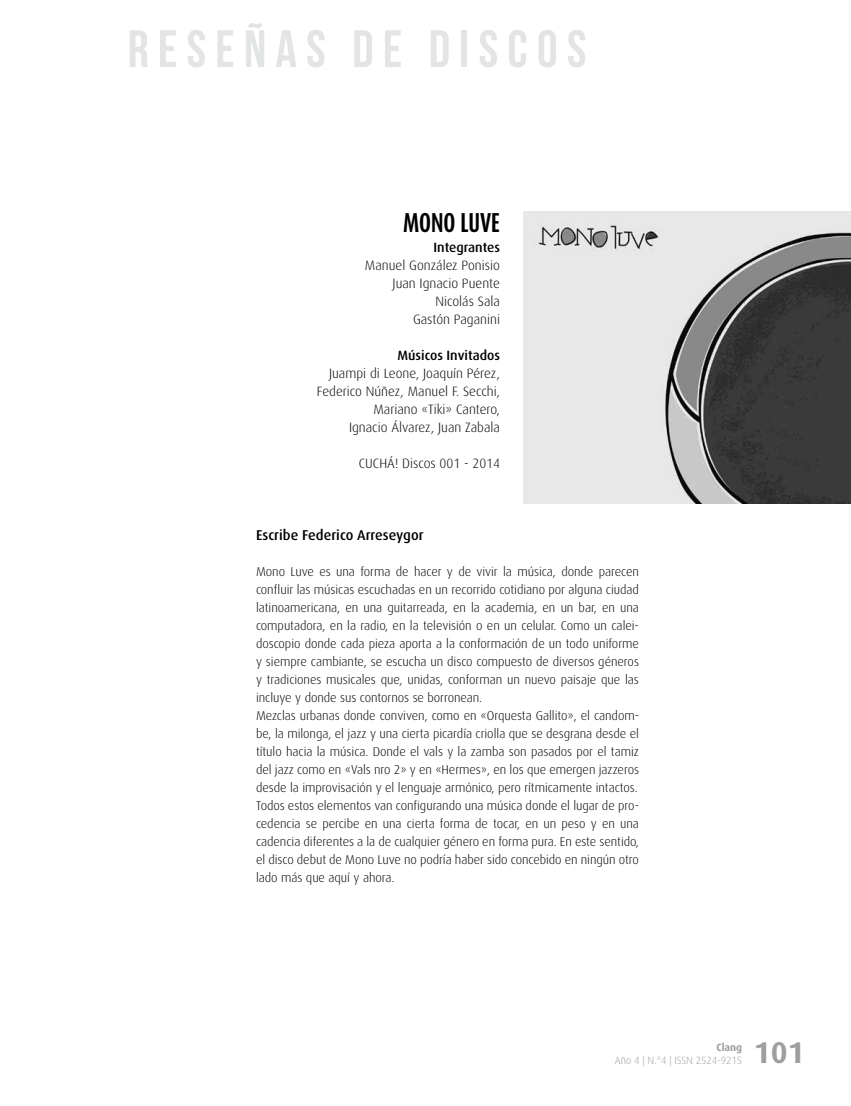
<style>
.page{position:relative;width:851px;height:1106px;background:#fff}
.page>*{position:absolute;margin:0;border:0;box-sizing:border-box;transform-origin:0 0}
.t1{font:52.5px "Bebas Neue";letter-spacing:.175em;color:#e3e4e4}
.t2{font:700 30px "Dax";color:#9c9e9f}
.t3{font:700 22.5px "Dax Compact";color:#000}
.t4{font:500 14.25px "Dax";color:#000}
.t5{font:300 13.5px/18px "Dax";color:#000;text-align:right}
.t6{font:500 13.5px "Dax";color:#000}
.t7{font:300 12.75px/18px "Dax";letter-spacing:-.005em;color:#000}
.t8{font:300 10.5px "Dax";letter-spacing:-.005em;color:#9c9e9f}
.t9{font:700 10.5px "Dax";letter-spacing:-.005em;color:#9c9e9f}
</style>
<div class="page">
<img style="left:523px;top:211px;width:327px;height:292px">
<h1 class="t1" style="left:128px;top:20px;width:460px">RESEÑAS DE DISCOS</h1>
<h3 class="t3" style="left:403px;top:208px;width:99px">MONO LUVE</h3>
<p class="t6" style="left:433px;top:240px;width:68px">Integrantes</p>
<p class="t5" style="left:365px;top:256px;width:137px">Manuel González Ponisio<br>Juan Ignacio Puente<br>Nicolás Sala<br>Gastón Paganini</p>
<p class="t6" style="left:397px;top:348px;width:104px">Músicos Invitados</p>
<p class="t5" style="left:317px;top:364px;width:185px">Juampi di Leone, Joaquín Pérez,<br>Federico Núñez, Manuel F. Secchi,<br>Mariano «Tiki» Cantero,<br>Ignacio Álvarez, Juan Zabala</p>
<p class="t5" style="left:359px;top:454px;width:143px">CUCHÁ! Discos 001 - 2014</p>
<p class="t4" style="left:256px;top:527px;width:169px">Escribe Federico Arreseygor</p>
<p class="t7" style="left:256px;top:563px;width:384px">Mono Luve es una forma de hacer y de vivir la música, donde parecen confluir las músicas escuchadas en un recorrido cotidiano por alguna ciudad latinoamericana, en una guitarreada, en la academia, en un bar, en una computadora, en la radio, en la televisión o en un celular. Como un calei&shy;doscopio donde cada pieza aporta a la conformación de un todo uniforme y siempre cambiante, se escucha un disco compuesto de diversos géneros y tradiciones musicales que, unidas, conforman un nuevo paisaje que las incluye y donde sus contornos se borronean.<br>Mezclas urbanas donde conviven, como en «Orquesta Gallito», el candom&shy;be, la milonga, el jazz y una cierta picardía criolla que se desgrana desde el título hacia la música. Donde el vals y la zamba son pasados por el tamiz del jazz como en «Vals nro 2» y en «Hermes», en los que emergen jazzeros desde la improvisación y el lenguaje armónico, pero rítmicamente intactos.<br>Todos estos elementos van configurando una música donde el lugar de pro&shy;cedencia se percibe en una cierta forma de tocar, en un peso y en una cadencia diferentes a la de cualquier género en forma pura. En este sentido, el disco debut de Mono Luve no podría haber sido concebido en ningún otro lado más que aquí y ahora.</p>
<p class="t9" style="left:716px;top:1041px;width:27px">Clang</p>
<p class="t8" style="left:614px;top:1054px;width:129px">Año 4 | N.°4 | ISSN 2524-9215</p>
<h2 class="t2" style="left:753px;top:1035px;width:52px">101</h2>
</div>
